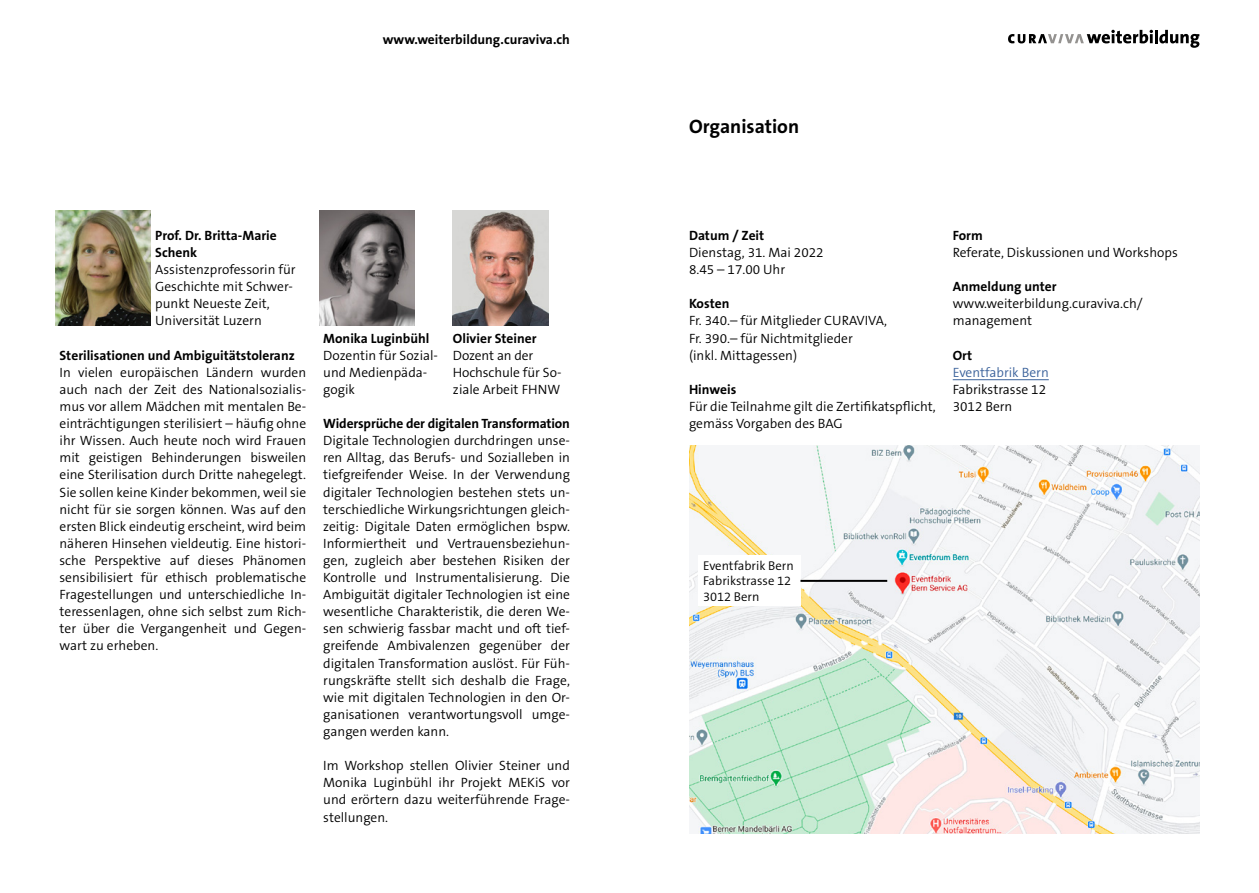
<style>
.page{position:relative;width:1259px;height:893px;background:#fff}
.page>*{position:absolute;margin:0;border:0;box-sizing:border-box;transform-origin:0 0}
.t1{font:700 19.5px "The Sans B7";color:#000}
.t2{font:300 13.5px/17.1px "The Sans B4";color:#000}
.t3{font:700 13.5px/17.1px "The Sans B7";color:#000}
.t4{font:300 13.5px "The Sans B4";color:#3b629b}
.t5{font:300 12.75px/15.3px "The Sans B4";color:#000}
</style>
<div class="page">
<svg style="left:1008px;top:30px;width:191px;height:18px"></svg>
<hr style="left:952px;top:379px;width:96px;height:1px;background:#3b629b">
<img style="left:689px;top:445px;width:510px;height:388px">
<div style="left:697px;top:555px;width:103px;height:51px;background:#fff"></div>
<hr style="left:800px;top:580px;width:87px;height:2px;background:#000">
<img style="left:55px;top:210px;width:96px;height:115px">
<img style="left:319px;top:210px;width:96px;height:115px">
<img style="left:453px;top:210px;width:96px;height:115px">
<p class="t3" style="left:383px;top:31px;width:189px">www.weiterbildung.curaviva.ch</p>
<p class="t3" style="left:155px;top:228px;width:123px">Prof. Dr. Britta-Marie<br>Schenk</p>
<p class="t2" style="left:155px;top:262px;width:142px">Assistenzprofessorin für<br>Geschichte mit Schwer&shy;punkt Neueste Zeit,<br>Universität Luzern</p>
<p class="t3" style="left:60px;top:347px;width:237px">Sterilisationen und Ambiguitätstoleranz</p>
<p class="t2" style="left:60px;top:364px;width:248px;text-align:justify">In vielen europäischen Ländern wurden auch nach der Zeit des Nationalsozialis&shy;mus vor allem Mädchen mit mentalen Be&shy;einträchtigungen sterilisiert – häufig ohne ihr Wissen. Auch heute noch wird Frauen mit geistigen Behinderungen bisweilen eine Sterilisation durch Dritte nahegelegt.<br>Sie sollen keine Kinder bekommen, weil sie nicht für sie sorgen können. Was auf den ersten Blick eindeutig erscheint, wird beim näheren Hinsehen vieldeutig. Eine histori&shy;sche Perspektive auf dieses Phänomen sensibilisiert für ethisch problematische Fragestellungen und unterschiedliche In&shy;teressenlagen, ohne sich selbst zum Rich&shy;ter über die Vergangenheit und Gegen&shy;wart zu erheben.</p>
<p class="t3" style="left:323px;top:330px;width:108px">Monika Luginbühl</p>
<p class="t2" style="left:323px;top:347px;width:116px">Dozentin für Sozial&shy;und Medienpäda&shy;gogik</p>
<p class="t3" style="left:453px;top:330px;width:85px">Olivier Steiner</p>
<p class="t2" style="left:453px;top:347px;width:110px">Dozent an der<br>Hochschule für So&shy;ziale Arbeit FHNW</p>
<p class="t3" style="left:323px;top:416px;width:248px">Widersprüche der digitalen Transformation</p>
<p class="t2" style="left:323px;top:433px;width:248px;text-align:justify">Digitale Technologien durchdringen unse&shy;ren Alltag, das Berufs- und Sozialleben in tiefgreifender Weise. In der Verwendung digitaler Technologien bestehen stets un&shy;terschiedliche Wirkungsrichtungen gleich&shy;zeitig: Digitale Daten ermöglichen bspw.<br>Informiertheit und Vertrauensbeziehun&shy;gen, zugleich aber bestehen Risiken der Kontrolle und Instrumentalisierung. Die Ambiguität digitaler Technologien ist eine wesentliche Charakteristik, die deren We&shy;sen schwierig fassbar macht und oft tief&shy;greifende Ambivalenzen gegenüber der digitalen Transformation auslöst. Für Füh&shy;rungskräfte stellt sich deshalb die Frage, wie mit digitalen Technologien in den Or&shy;ganisationen verantwortungsvoll umge&shy;gangen werden kann.</p>
<p class="t2" style="left:323px;top:758px;width:248px;text-align:justify">Im Workshop stellen Olivier Steiner und Monika Luginbühl ihr Projekt MEKiS vor und erörtern dazu weiterführende Frage&shy;stellungen.</p>
<h1 class="t1" style="left:689px;top:116px;width:112px">Organisation</h1>
<p class="t3" style="left:689px;top:228px;width:77px">Datum / Zeit</p>
<p class="t2" style="left:689px;top:245px;width:136px">Dienstag, 31. Mai 2022<br>8.45 – 17.00 Uhr</p>
<p class="t3" style="left:689px;top:296px;width:42px">Kosten</p>
<p class="t2" style="left:689px;top:313px;width:199px">Fr. 340.– für Mitglieder CURAVIVA,<br>Fr. 390.– für Nichtmitglieder<br>(inkl. Mittagessen)</p>
<p class="t3" style="left:689px;top:381px;width:49px">Hinweis</p>
<p class="t2" style="left:689px;top:399px;width:248px">Für die Teilnahme gilt die Zertifikatspflicht, gemäss Vorgaben des BAG</p>
<p class="t3" style="left:952px;top:228px;width:31px">Form</p>
<p class="t2" style="left:952px;top:245px;width:226px">Referate, Diskussionen und Workshops</p>
<p class="t3" style="left:952px;top:279px;width:105px">Anmeldung unter</p>
<p class="t2" style="left:952px;top:296px;width:191px">www.weiterbildung.curaviva.ch/ management</p>
<p class="t3" style="left:952px;top:347px;width:21px">Ort</p>
<p class="t4" style="left:952px;top:365px;width:98px">Eventfabrik Bern</p>
<p class="t2" style="left:952px;top:382px;width:95px">Fabrikstrasse 12<br>3012 Bern</p>
<p class="t5" style="left:703px;top:559px;width:92px">Eventfabrik Bern<br>Fabrikstrasse 12<br>3012 Bern</p>
</div>
